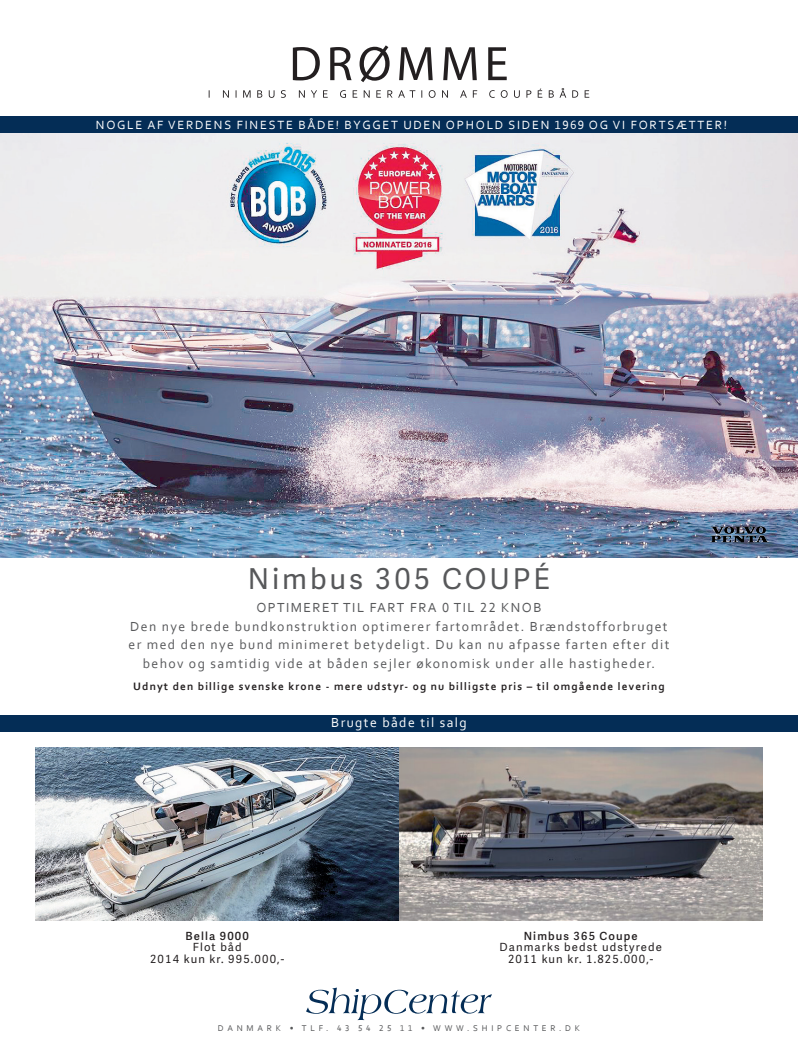
<style>
.page{position:relative;width:798px;height:1053px;background:#fff}
.page>*{position:absolute;margin:0;border:0;box-sizing:border-box;transform-origin:0 0}
.t1{font:28.75px "Adelle Sans";letter-spacing:.1em;color:#57585a}
.t2{font:13.75px/18.8px "Corbel";letter-spacing:.1em;color:#57585a;text-align:center}
.t3{font:13.75px "Corbel";letter-spacing:.1em;color:#fff}
.t4{font:12.5px "Corbel";letter-spacing:.14em;color:#fff}
.t5{font:11.25px/11.2px "Adelle Sans";letter-spacing:.1em;color:#231f20;text-align:center}
.t6{font:700 11.25px "Corbel";letter-spacing:.1em;color:#231f20}
.t7{font:8.75px "Corbel";letter-spacing:.43em;color:#57585a}
.s1{font-weight:600}
</style>
<div class="page">
<img style="left:0;top:132px;width:797px;height:425px">
<img style="left:725px;top:526px;width:40px;height:7px">
<svg style="left:306px;top:987px;width:185px;height:33px"></svg>
<img style="left:35px;top:747px;width:727px;height:173px">
<div style="left:0;top:116px;width:797px;height:16px;background:#042d56"></div>
<svg style="left:208px;top:88px;width:381px;height:10px"></svg>
<svg style="left:293px;top:45px;width:213px;height:37px"></svg>
<div style="left:0;top:714px;width:797px;height:17px;background:#042d56"></div>
<p class="t4" style="left:96px;top:117px;width:632px">NOGLE AF VERDENS FINESTE BÅDE! BYGGET UDEN OPHOLD SIDEN 1969 OG VI FORTSÆTTER!</p>
<p class="t1" style="left:248px;top:558px;width:303px">Nimbus 305 COUPÉ</p>
<p class="t2" style="left:128px;top:597px;width:542px">OPTIMERET TIL FART FRA 0 TIL 22 KNOB<br>Den nye brede bundkonstruktion optimerer fartområdet. Brændstofforbruget er med den nye bund minimeret betydeligt. Du kan nu afpasse farten efter dit behov og samtidig vide at båden sejler økonomisk under alle hastigheder.</p>
<p class="t6" style="left:133px;top:679px;width:533px">Udnyt den billige svenske krone - mere udstyr- og nu billigste pris – til omgående levering</p>
<p class="t3" style="left:331px;top:713px;width:137px">Brugte både til salg</p>
<p class="t5" style="left:150px;top:930px;width:136px"><span class="s1">Bella 9000<br></span>Flot båd<br>2014 kun kr. 995.000,-</p>
<p class="t5" style="left:499px;top:930px;width:164px"><span class="s1">Nimbus 365 Coupe<br></span>Danmarks bedst udstyrede<br>2011 kun kr. 1.825.000,-</p>
<p class="t7" style="left:218px;top:1022px;width:363px">DANMARK • TLF. 43 54 25 11 • WWW.SHIPCENTER.DK</p>
</div>
